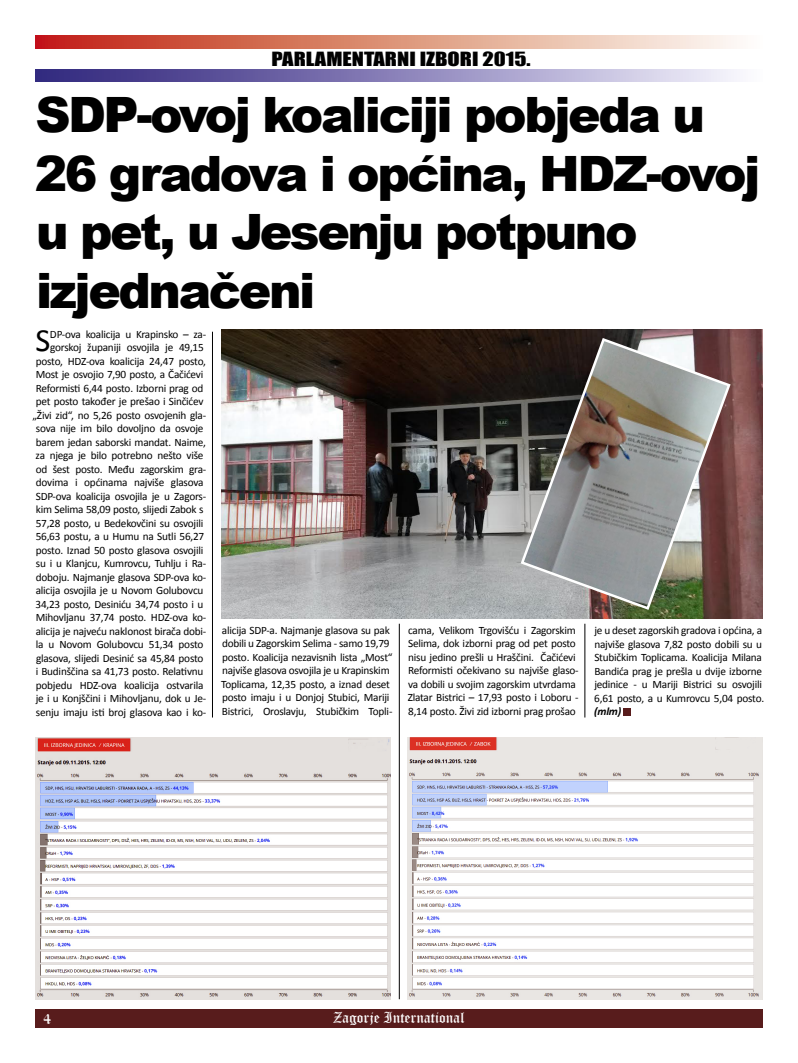
<style>
.page{position:relative;width:798px;height:1063px;background:#fff}
.page>*{position:absolute;margin:0;border:0;box-sizing:border-box;transform-origin:0 0}
.t1{font:900 48.75px/58.5px "Arial";letter-spacing:-.05em;color:#000}
.t2{font:32.5px "Calibri";color:#000}
.t3{font:18px "Impact";color:#000;scale:1.25 1}
.t4{font:15px "Old English Text";color:#fff}
.t5{font:11.25px/13.5px "Calibri";letter-spacing:-.02em;color:#000}
.t6{font:italic 700 11.25px "Calibri";color:#000}
</style>
<div class="page">
<div style="left:35px;top:1009px;width:727px;height:19px;background:#581c1c"></div>
<svg style="left:36px;top:36px;width:701px;height:13px;background:#dd8f7b"></svg>
<svg style="left:35px;top:69px;width:702px;height:13px;background:#8b84b9"></svg>
<div style="left:623px;top:708px;width:7px;height:7px;background:#581c1c"></div>
<img style="left:35px;top:737px;width:355px;height:262px">
<img style="left:407px;top:737px;width:355px;height:262px">
<img style="left:221px;top:330px;width:540px;height:288px">
<img style="left:519px;top:336px;width:213px;height:275px">
<hr style="left:212px;top:332px;width:1px;height:386px;background:#000">
<hr style="left:399px;top:624px;width:1px;height:375px;background:#000">
<hr style="left:584px;top:624px;width:1px;height:94px;background:#000">
<h3 class="t3" style="left:271px;top:45px;width:209px">PARLAMENTARNI IZBORI 2015.</h3>
<h1 class="t1" style="left:35px;top:84px;width:727px">SDP-ovoj koaliciji pobjeda u<br>26 gradova i općina, HDZ-ovoj u pet, u Jesenju potpuno izjednačeni</h1>
<h2 class="t2" style="left:35px;top:320px;width:16px">S</h2>
<p class="t5" style="left:32px;top:328px;width:175px;text-align:right">DP-ova koalicija u Krapinsko – za&shy;gorskoj županiji osvojila je 49,15 posto, HDZ-ova koalicija 24,47 posto, Most je osvojio 7,90 posto, a Čačićevi Reformisti 6,44 posto. Izborni prag od pet posto također je prešao i Sinčićev „Živi zid“, no 5,26 posto osvojenih gla&shy;sova nije im bilo dovoljno da osvoje barem jedan saborski mandat. Naime, za njega je bilo potrebno nešto više od šest posto. Među zagorskim gra&shy;dovima i općinama najviše glasova SDP-ova koalicija osvojila je u Zagors&shy;kim Selima 58,09 posto, slijedi Zabok s 57,28 posto, u Bedekovčini su osvojili 56,63 postu, a u Humu na Sutli 56,27 posto. Iznad 50 posto glasova osvojili su i u Klanjcu, Kumrovcu, Tuhlju i Ra&shy;doboju. Najmanje glasova SDP-ova ko&shy;alicija osvojila je u Novom Golubovcu 34,23 posto, Desiniću 34,74 posto i u Mihovljanu 37,74 posto. HDZ-ova ko&shy;alicija je najveću naklonost birača dobi&shy;la u Novom Golubovcu 51,34 posto glasova, slijedi Desinić sa 45,84 posto<br>i Budinščina sa 41,73 posto. Relativnu pobjedu HDZ-ova koalicija ostvarila je i u Konjščini i Mihovljanu, dok u Je&shy;senju imaju isti broj glasova kao i ko-</p>
<p class="t5" style="left:221px;top:623px;width:173px">alicija SDP-a. Najmanje glasova su pak dobili u Zagorskim Selima - samo 19,79 posto. Koalicija nezavisnih lista „Most“ najviše glasova osvojila je u Krapinskim Toplicama, 12,35 posto, a iznad deset posto imaju i u Donjoj Stubici, Mariji Bistrici, Oroslavju, Stubičkim Topli-</p>
<p class="t5" style="left:407px;top:623px;width:172px">cama, Velikom Trgovišću i Zagorskim Selima, dok izborni prag od pet posto nisu jedino prešli u Hraščini. Čačićevi Reformisti očekivano su najviše glaso&shy;va dobili u svojim zagorskim utvrdama Zlatar Bistrici – 17,93 posto i Loboru - 8,14 posto. Živi zid izborni prag prošao</p>
<p class="t5" style="left:594px;top:624px;width:171px">je u deset zagorskih gradova i općina, a najviše glasova 7,82 posto dobili su u Stubičkim Toplicama. Koalicija Milana Bandića prag je prešla u dvije izborne jedinice - u Mariji Bistrici su osvojili 6,61 posto, a u Kumrovcu 5,04 posto.</p>
<p class="t6" style="left:594px;top:705px;width:28px">(mlm)</p>
<h3 class="t4" style="left:43px;top:1009px;width:9px">4</h3>
<h3 class="t4" style="left:333px;top:1008px;width:133px">Zagorje International</h3>
</div>
